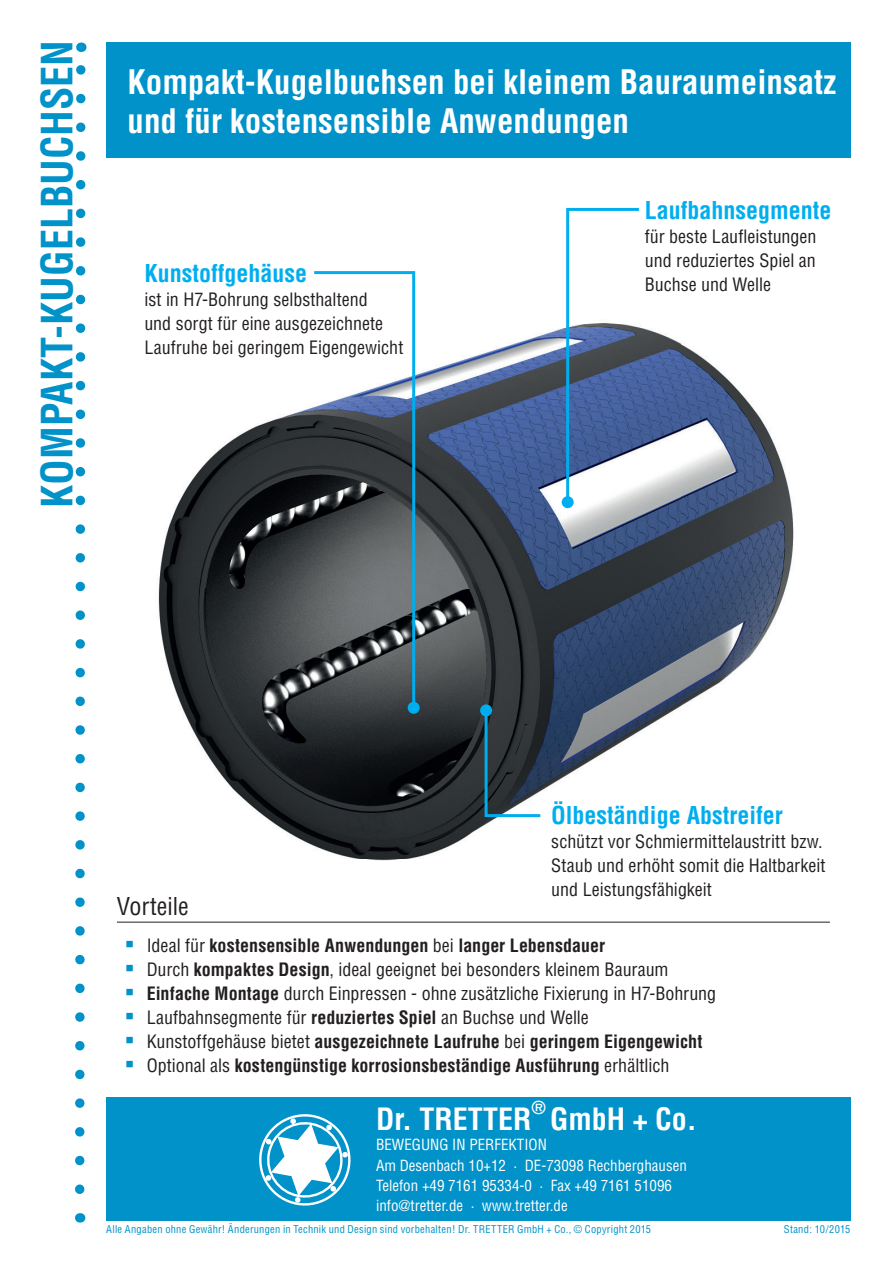
<style>
.page{position:relative;width:893px;height:1263px;background:#fff}
.page>*{position:absolute;margin:0;border:0;box-sizing:border-box;transform-origin:0 0}
.t1{font:700 condensed 42px "Helvetica";color:#0092c8}
.t2{font:700 condensed 33px/39px "Helvetica";color:#fff}
.t3{font:700 condensed 30px "Helvetica";color:#fff}
.t4{font:700 condensed 24px "Helvetica";color:#00aeef}
.t5{font:condensed 24px "Helvetica";letter-spacing:-.005em;color:#231f20}
.t6{font:condensed 18px/24px "Helvetica";color:#231f20}
.t7{font:700 condensed 18px "Helvetica";color:#231f20}
.t8{font:700 condensed 17.55px "Helvetica";color:#fff}
.t9{font:condensed 15px/20.2px "Helvetica";color:#fff}
.t10{font:condensed 10.5px "Helvetica";letter-spacing:.025em;color:#0092c8}
.s1{font-family:"Arial";font-stretch:normal;font-size:24px;color:#0092c8}
.s2{font-weight:400}
.s3{font-family:"Arial";font-weight:700;font-stretch:normal;font-size:24px;color:#0092c8}
.s4{font-weight:700}
</style>
<div class="page">
<div style="left:106px;top:1097px;width:744px;height:123px;background:#0092c8"></div>
<svg style="left:259px;top:1114px;width:92px;height:91px"></svg>
<svg style="left:75px;top:42px;width:12px;height:1181px"></svg>
<div style="left:106px;top:43px;width:744px;height:115px;background:#0092c8"></div>
<img style="left:158px;top:328px;width:636px;height:533px">
<hr style="left:117px;top:922px;width:713px;height:1px;background:#231f20">
<svg style="left:565px;top:207px;width:77px;height:298px"></svg>
<div style="left:562px;top:496px;width:12px;height:12px;background:#00aeef;border-radius:50%"></div>
<svg style="left:311px;top:271px;width:106px;height:440px"></svg>
<div style="left:408px;top:702px;width:12px;height:12px;background:#00aeef;border-radius:50%"></div>
<svg style="left:483px;top:707px;width:60px;height:112px;background:#3b4c55"></svg>
<div style="left:480px;top:704px;width:12px;height:12px;background:#00aeef;border-radius:50%"></div>
<h1 class="t1" style="left:31px;top:508px;width:469px;rotate:-90deg">KOMPAKT-KUGELBUCHSEN</h1>
<h2 class="t2" style="left:128px;top:62px;width:710px">Kompakt-Kugelbuchsen bei kleinem Bauraumeinsatz und für kostensensible Anwendungen</h2>
<h3 class="t4" style="left:144px;top:258px;width:164px">Kunstoffgehäuse</h3>
<p class="t6" style="left:144px;top:287px;width:260px">ist in H7-Bohrung selbsthaltend<br>und sorgt für eine ausgezeichnete<br>Laufruhe bei geringem Eigengewicht</p>
<h3 class="t4" style="left:645px;top:195px;width:188px">Laufbahnsegmente</h3>
<p class="t6" style="left:645px;top:224px;width:173px;text-align:justify">für beste Laufleistungen und reduziertes Spiel an Buchse und Welle</p>
<h3 class="t4" style="left:551px;top:800px;width:233px">Ölbeständige Abstreifer</h3>
<p class="t6" style="left:551px;top:829px;width:276px">schützt vor Schmiermittelaustritt bzw.<br>Staub und erhöht somit die Haltbarkeit und Leistungsfähigkeit</p>
<h3 class="t5" style="left:117px;top:892px;width:73px">Vorteile</h3>
<p class="t7" style="left:125px;top:934px;width:481px"><span class="s1">▪</span> <span class="s2">Ideal für</span> kostensensible Anwendungen <span class="s2">bei</span> langer Lebensdauer</p>
<p class="t6" style="left:125px;top:957px;width:545px"><span class="s3">▪</span> Durch <span class="s4">kompaktes Design</span>, ideal geeignet bei besonders kleinem Bauraum</p>
<p class="t6" style="left:125px;top:981px;width:592px"><span class="s3">▪</span> <span class="s4">Einfache Montage</span> durch Einpressen - ohne zusätzliche Fixierung in H7-Bohrung</p>
<p class="t6" style="left:125px;top:1005px;width:465px"><span class="s3">▪</span> Laufbahnsegmente für <span class="s4">reduziertes Spiel</span> an Buchse und Welle</p>
<p class="t7" style="left:125px;top:1030px;width:579px"><span class="s1">▪</span> <span class="s2">Kunstoffgehäuse bietet</span> ausgezeichnete Laufruhe <span class="s2">bei</span> geringem Eigengewicht</p>
<p class="t7" style="left:125px;top:1054px;width:546px"><span class="s1">▪</span> <span class="s2">Optional als</span> kostengünstige korrosionsbeständige Ausführung <span class="s2">erhältlich</span></p>
<p class="t8" style="left:531px;top:1097px;width:16px">®</p>
<h3 class="t3" style="left:550px;top:1100px;width:148px">GmbH + Co.</h3>
<p class="t9" style="left:376px;top:1134px;width:312px">BEWEGUNG IN PERFEKTION<br>Am Desenbach 10+12 · DE-73098 Rechberghausen Telefon +49 7161 95334-0 · Fax +49 7161 51096 info@tretter.de · www.tretter.de</p>
<h3 class="t3" style="left:376px;top:1100px;width:157px">Dr. TRETTER</h3>
<p class="t10" style="left:106px;top:1223px;width:546px">Alle Angaben ohne Gewähr! Änderungen in Technik und Design sind vorbehalten! Dr. TRETTER GmbH + Co., © Copyright 2015</p>
<p class="t10" style="left:784px;top:1223px;width:68px">Stand: 10/2015</p>
</div>
